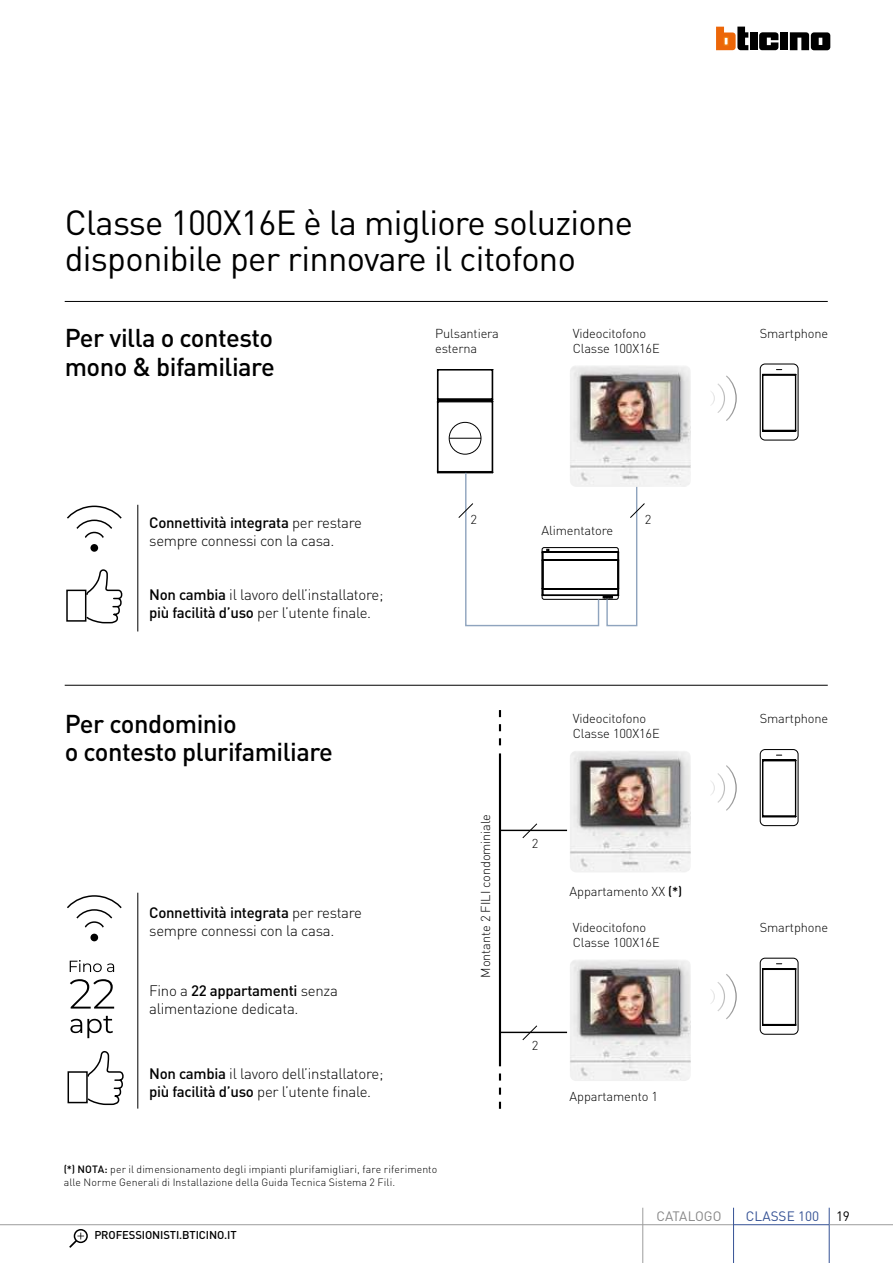
<style>
.page{position:relative;width:893px;height:1263px;background:#fff}
.page>*{position:absolute;margin:0;border:0;box-sizing:border-box;transform-origin:0 0}
.t1{font:34.5px/36px "DIN Pro";letter-spacing:-.02em;color:#000}
.t2{font:500 25.5px/28.5px "DIN Pro";letter-spacing:-.02em;color:#000}
.t3{font:300 15px/18px "DIN Pro";letter-spacing:-.02em;color:#000}
.t4{font:500 15px "DIN Pro";letter-spacing:-.02em;color:#000}
.t5{font:13.5px "DIN Pro";letter-spacing:.01em;color:#355295}
.t6{font:13.5px "DIN Pro";color:#878787}
.t7{font:13.5px "DIN Pro";color:#000}
.t8{font:300 12.9px/15.5px "DIN Pro";letter-spacing:-.01em;color:#000}
.t9{font:500 11.25px "DIN Pro";letter-spacing:-.01em;color:#000}
.t10{font:300 10.5px/12.6px "DIN Pro";letter-spacing:.01em;color:#000}
.s1{font-weight:300}
.s2{font-weight:500}
</style>
<div class="page">
<hr style="left:0;top:1224px;width:733px;height:1px;background:#9d9d9c">
<div style="left:74px;top:1229px;width:14px;height:14px;border:2px solid #000;border-radius:50%"></div>
<svg style="left:69px;top:1232px;width:15px;height:16px"></svg>
<hr style="left:829px;top:1208px;width:1px;height:55px;background:#355295">
<hr style="left:733px;top:1208px;width:1px;height:55px;background:#355295">
<hr style="left:733px;top:1224px;width:96px;height:1px;background:#355295">
<hr style="left:829px;top:1224px;width:64px;height:1px;background:#9d9d9c">
<hr style="left:642px;top:1208px;width:1px;height:55px;background:#9d9d9c">
<div style="left:750px;top:32px;width:8px;height:18px;background:#000"></div>
<div style="left:780px;top:32px;width:8px;height:18px;background:#000"></div>
<svg style="left:716px;top:27px;width:32px;height:23px"></svg>
<svg style="left:759px;top:32px;width:19px;height:18px"></svg>
<svg style="left:790px;top:32px;width:40px;height:18px"></svg>
<hr style="left:65px;top:301px;width:763px;height:1px;background:#000">
<hr style="left:65px;top:685px;width:763px;height:1px;background:#000">
<svg style="left:67px;top:505px;width:55px;height:41px"></svg>
<div style="left:90px;top:544px;width:8px;height:8px;background:#000;border-radius:50%"></div>
<div style="left:66px;top:590px;width:20px;height:32px;border:1px solid #000"></div>
<svg style="left:85px;top:569px;width:38px;height:55px"></svg>
<svg style="left:711px;top:765px;width:26px;height:46px"></svg>
<svg style="left:711px;top:974px;width:26px;height:45px"></svg>
<div style="left:760px;top:749px;width:39px;height:77px;border:1px solid #000;border-radius:5px"></div>
<div style="left:760px;top:958px;width:39px;height:77px;border:1px solid #000;border-radius:5px"></div>
<svg style="left:762px;top:755px;width:34px;height:62px"></svg>
<svg style="left:762px;top:963px;width:34px;height:63px"></svg>
<img style="left:570px;top:751px;width:121px;height:121px">
<img style="left:570px;top:960px;width:121px;height:121px">
<hr style="left:499px;top:753px;width:2px;height:313px;background:#000">
<hr style="left:501px;top:830px;width:66px;height:1px;background:#000">
<svg style="left:522px;top:823px;width:16px;height:16px"></svg>
<hr style="left:501px;top:1032px;width:66px;height:1px;background:#000">
<svg style="left:522px;top:1025px;width:16px;height:16px"></svg>
<svg style="left:499px;top:710px;width:2px;height:35px"></svg>
<svg style="left:499px;top:1073px;width:2px;height:36px"></svg>
<svg style="left:711px;top:375px;width:26px;height:46px"></svg>
<div style="left:760px;top:363px;width:39px;height:78px;border:1px solid #000;border-radius:5px"></div>
<svg style="left:762px;top:369px;width:34px;height:63px"></svg>
<img style="left:571px;top:365px;width:120px;height:122px">
<svg style="left:437px;top:369px;width:208px;height:258px"></svg>
<hr style="left:449px;top:438px;width:32px;height:1px;background:#000">
<svg style="left:67px;top:895px;width:55px;height:41px"></svg>
<div style="left:90px;top:934px;width:8px;height:7px;background:#000;border-radius:50%"></div>
<div style="left:68px;top:1071px;width:20px;height:32px;border:1px solid #000"></div>
<svg style="left:86px;top:1051px;width:38px;height:55px"></svg>
<svg style="left:70px;top:979px;width:44px;height:29px"></svg>
<svg style="left:70px;top:1016px;width:43px;height:22px"></svg>
<svg style="left:70px;top:960px;width:44px;height:12px"></svg>
<hr style="left:137px;top:893px;width:1px;height:215px;background:#000">
<hr style="left:137px;top:505px;width:1px;height:126px;background:#000">
<h1 class="t1" style="left:65px;top:203px;width:570px">Classe 100X16E è la migliore soluzione disponibile per rinnovare il citofono</h1>
<h2 class="t2" style="left:65px;top:323px;width:212px">Per villa o contesto mono &amp; bifamiliare</h2>
<p class="t8" style="left:435px;top:325px;width:65px">Pulsantiera</p>
<p class="t8" style="left:760px;top:325px;width:70px">Smartphone</p>
<p class="t8" style="left:435px;top:340px;width:44px">esterna</p>
<p class="t8" style="left:573px;top:325px;width:89px">Videocitofono<br>Classe 100X16E</p>
<p class="t4" style="left:149px;top:512px;width:214px">Connettività integrata <span class="s1">per restare</span></p>
<p class="t8" style="left:471px;top:511px;width:8px">2</p>
<p class="t8" style="left:645px;top:511px;width:8px">2</p>
<p class="t3" style="left:149px;top:531px;width:187px">sempre connessi con la casa.</p>
<p class="t3" style="left:149px;top:585px;width:236px"><span class="s2">Non cambia</span> il lavoro dell’installatore; <span class="s2">più facilità d’uso</span> per l’utente finale.</p>
<p class="t8" style="left:542px;top:522px;width:73px">Alimentatore</p>
<h2 class="t2" style="left:65px;top:708px;width:270px">Per condominio<br>o contesto plurifamiliare</h2>
<p class="t8" style="left:760px;top:710px;width:70px">Smartphone</p>
<p class="t8" style="left:573px;top:710px;width:89px">Videocitofono<br>Classe 100X16E</p>
<p class="t3" style="left:149px;top:903px;width:214px"><span class="s2">Connettività integrata</span> per restare sempre connessi con la casa.</p>
<p class="t3" style="left:149px;top:981px;width:190px">Fino a <span class="s2">22 appartamenti</span> senza alimentazione dedicata.</p>
<p class="t3" style="left:149px;top:1064px;width:236px"><span class="s2">Non cambia</span> il lavoro dell’installatore; <span class="s2">più facilità d’uso</span> per l’utente finale.</p>
<p class="t8" style="left:477px;top:978px;width:165px;rotate:-90deg">Montante 2 FILI condominiale</p>
<p class="t8" style="left:532px;top:835px;width:8px">2</p>
<p class="t8" style="left:570px;top:883px;width:114px">Appartamento XX <span class="s2">(*)</span></p>
<p class="t8" style="left:573px;top:919px;width:89px">Videocitofono<br>Classe 100X16E</p>
<p class="t8" style="left:532px;top:1037px;width:8px">2</p>
<p class="t8" style="left:570px;top:1087px;width:90px">Appartamento 1</p>
<p class="t8" style="left:760px;top:919px;width:70px">Smartphone</p>
<p class="t10" style="left:64px;top:1162px;width:375px"><span class="s2">(*) NOTA:</span> per il dimensionamento degli impianti plurifamigliari, fare riferimento alle Norme Generali di Installazione della Guida Tecnica Sistema 2 Fili.</p>
<p class="t9" style="left:94px;top:1227px;width:144px">PROFESSIONISTI.BTICINO.IT</p>
<p class="t6" style="left:656px;top:1207px;width:67px">CATALOGO</p>
<p class="t5" style="left:746px;top:1207px;width:75px">CLASSE 100</p>
<p class="t7" style="left:836px;top:1207px;width:15px">19</p>
</div>
